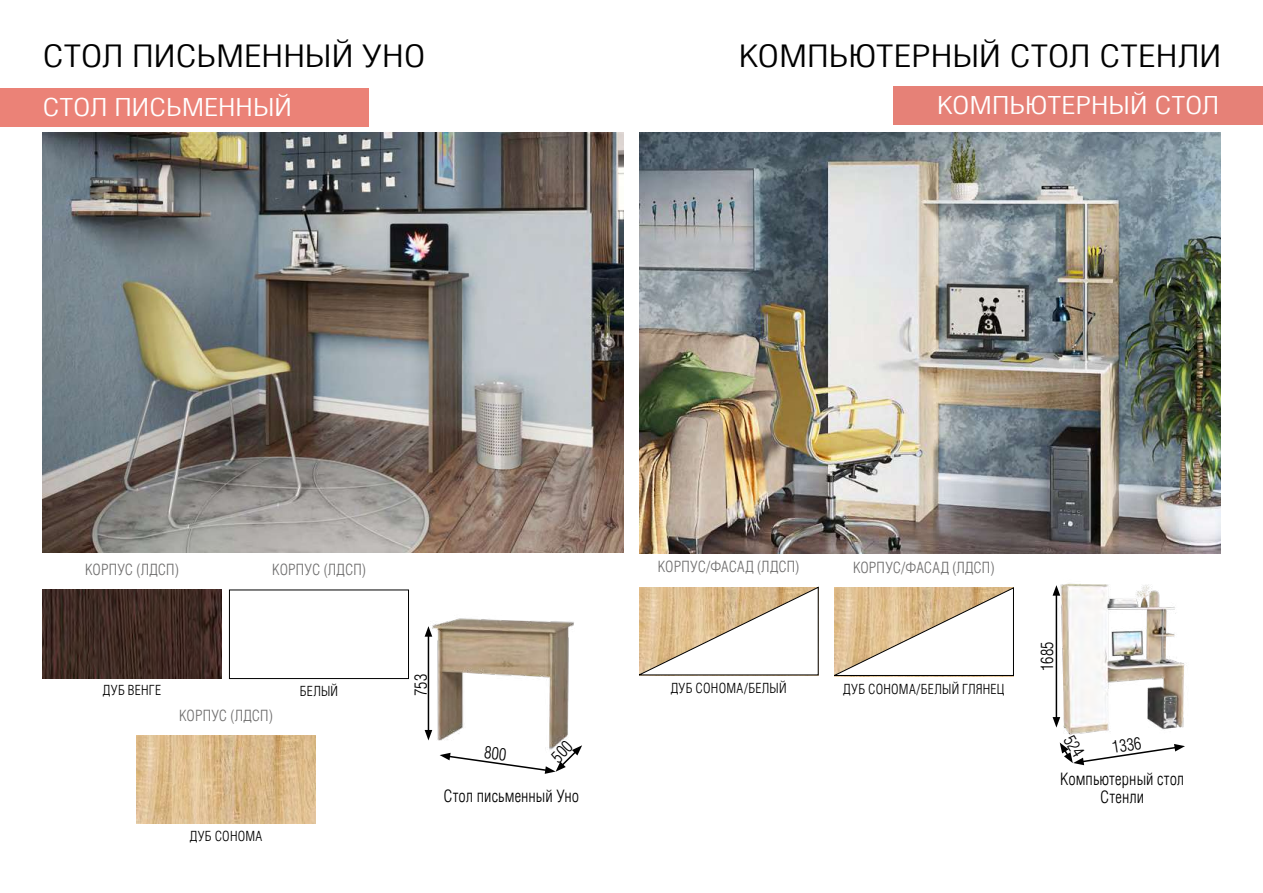
<style>
.page{position:relative;width:1263px;height:893px;background:#fff}
.page>*{position:absolute;margin:0;border:0;box-sizing:border-box;transform-origin:0 0}
.t1{font:300 condensed 30px "AG Letterica";color:#000;scale:1.3 1}
.t2{font:300 condensed 24px "AG Letterica";color:#fff;scale:1.3 1}
.t3{font:300 condensed 16.5px/18px "AG Letterica";letter-spacing:.005em;color:#000;text-align:center}
.t4{font:300 condensed 15px "AG Letterica";letter-spacing:.005em;color:#706f6f}
.t5{font:300 condensed 13.5px "AG Letterica";letter-spacing:.02em;color:#000}
</style>
<div class="page">
<img style="left:43px;top:133px;width:581px;height:420px">
<img style="left:424px;top:618px;width:150px;height:138px">
<hr style="left:428px;top:634px;width:1px;height:98px;background:#000">
<svg style="left:425px;top:626px;width:7px;height:11px"></svg>
<svg style="left:425px;top:730px;width:7px;height:10px"></svg>
<div style="left:0;top:88px;width:369px;height:38px;background:#eb8277"></div>
<img style="left:43px;top:590px;width:179px;height:88px">
<div style="left:229px;top:590px;width:180px;height:89px;border:1px solid #000"></div>
<img style="left:137px;top:735px;width:179px;height:89px">
<img style="left:1055px;top:583px;width:130px;height:151px">
<hr style="left:1056px;top:593px;width:1px;height:126px;background:#000">
<svg style="left:1052px;top:585px;width:8px;height:11px"></svg>
<svg style="left:1052px;top:717px;width:8px;height:11px"></svg>
<img style="left:639px;top:133px;width:581px;height:421px">
<svg style="left:639px;top:587px;width:179px;height:88px"></svg>
<svg style="left:834px;top:587px;width:180px;height:89px"></svg>
<div style="left:893px;top:86px;width:370px;height:39px;background:#e68177"></div>
<svg style="left:440px;top:740px;width:142px;height:34px"></svg>
<svg style="left:1060px;top:734px;width:125px;height:31px"></svg>
<h1 class="t1" style="left:43px;top:38px;width:296px">СТОЛ ПИСЬМЕННЫЙ УНО</h1>
<h2 class="t2" style="left:43px;top:93px;width:193px">СТОЛ ПИСЬМЕННЫЙ</h2>
<h1 class="t1" style="left:739px;top:39px;width:372px">КОМПЬЮТЕРНЫЙ СТОЛ СТЕНЛИ</h1>
<h2 class="t2" style="left:937px;top:92px;width:218px">КОМПЬЮТЕРНЫЙ СТОЛ</h2>
<p class="t4" style="left:85px;top:561px;width:95px">КОРПУС (ЛДСП)</p>
<p class="t5" style="left:103px;top:682px;width:60px">ДУБ ВЕНГЕ</p>
<p class="t4" style="left:272px;top:561px;width:95px">КОРПУС (ЛДСП)</p>
<p class="t5" style="left:300px;top:683px;width:40px">БЕЛЫЙ</p>
<p class="t4" style="left:179px;top:707px;width:95px">КОРПУС (ЛДСП)</p>
<p class="t5" style="left:190px;top:829px;width:74px">ДУБ СОНОМА</p>
<p class="t3" style="left:412px;top:696px;width:23px;rotate:-90deg">753</p>
<p class="t3" style="left:443px;top:787px;width:137px">Стол письменный Уно</p>
<p class="t4" style="left:658px;top:558px;width:143px">КОРПУС/ФАСАД (ЛДСП)</p>
<p class="t4" style="left:853px;top:559px;width:143px">КОРПУС/ФАСАД (ЛДСП)</p>
<p class="t5" style="left:671px;top:680px;width:117px">ДУБ СОНОМА/БЕЛЫЙ</p>
<p class="t5" style="left:843px;top:681px;width:163px">ДУБ СОНОМА/БЕЛЫЙ ГЛЯНЕЦ</p>
<p class="t3" style="left:1038px;top:671px;width:31px;rotate:-90deg">1685</p>
<p class="t3" style="left:1111px;top:738px;width:31px;rotate:-9deg">1336</p>
<p class="t3" style="left:1060px;top:770px;width:126px">Компьютерный стол<br>Стенли</p>
</div>
